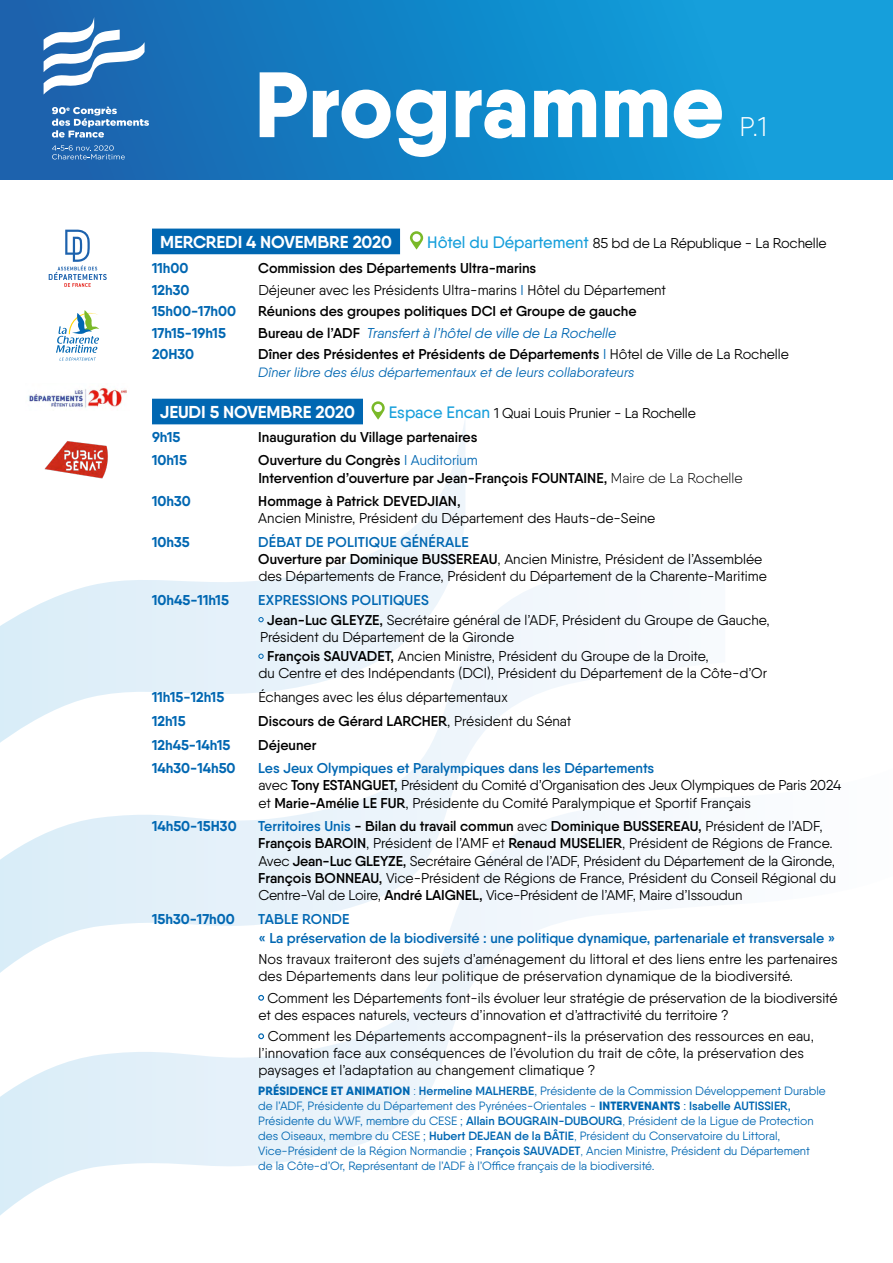
<style>
.page{position:relative;width:893px;height:1263px;background:#fff}
.page>*{position:absolute;margin:0;border:0;box-sizing:border-box;transform-origin:0 0}
.t1{font:800 92.55px "Qanelas";color:#fff}
.t2{font:300 27px "Qanelas";color:#fff}
.t3{font:700 17.25px "Qanelas";letter-spacing:-.01em;color:#fff}
.t4{font:14.25px/17.1px "Qanelas";color:#000}
.t5{font:600 14.25px "Qanelas";color:#000}
.t6{font:600 14.25px/19.5px "Qanelas";color:#0067b2}
.t7{font:700 14.25px "Qanelas";color:#0067b2}
.t8{font:italic 14.25px "Qanelas";color:#0067b2}
.t9{font:italic 13.5px "Qanelas";letter-spacing:.01em;color:#0067b2}
.t10{font:12px/15px "Qanelas";color:#0067b2}
.s1{font-weight:500;font-size:16.5px;color:#169fdb}
.s2{color:#0067b2}
.s3{font-weight:600;font-style:normal;color:#000}
.s4{font-weight:400;color:#0067b2}
.s5{font-weight:400}
.s6{font-weight:300}
.s7{font-weight:600}
.s8{font-weight:800;color:#0067b2}
.s9{font-weight:600;color:#0067b2}
.s10{font-weight:900;color:#0067b2}
.s11{font-weight:800}
</style>
<div class="page">
<svg style="left:465px;top:565px;width:172px;height:124px"></svg>
<svg style="left:0;top:421px;width:465px;height:268px"></svg>
<svg style="left:0;top:689px;width:637px;height:526px"></svg>
<div style="left:152px;top:229px;width:248px;height:25px;background:#0067b2"></div>
<div style="left:152px;top:399px;width:211px;height:25px;background:#0067b2"></div>
<svg style="left:410px;top:231px;width:13px;height:18px"></svg>
<svg style="left:371px;top:401px;width:14px;height:19px"></svg>
<div style="left:0;top:0;width:893px;height:179px;background:linear-gradient(to right,#1860ac,#11a8e2)"></div>
<svg style="left:52px;top:106px;width:97px;height:32px"></svg>
<svg style="left:44px;top:17px;width:101px;height:78px"></svg>
<svg style="left:52px;top:145px;width:73px;height:14px"></svg>
<svg style="left:49px;top:230px;width:58px;height:57px"></svg>
<img style="left:28px;top:387px;width:99px;height:23px">
<svg style="left:56px;top:310px;width:43px;height:51px"></svg>
<img style="left:43px;top:438px;width:69px;height:43px">
<p class="t1" style="left:254px;top:46px;width:472px">Programme</p>
<p class="t2" style="left:740px;top:111px;width:29px">P.1</p>
<p class="t3" style="left:160px;top:231px;width:233px">MERCREDI 4 NOVEMBRE 2020</p>
<p class="t4" style="left:427px;top:234px;width:401px"><span class="s1">Hôtel du Département</span> 85 bd de La République - La Rochelle</p>
<p class="t7" style="left:152px;top:260px;width:38px">11h00</p>
<p class="t5" style="left:258px;top:260px;width:280px">Commission des Départements Ultra-marins</p>
<p class="t7" style="left:152px;top:281px;width:39px">12h30</p>
<p class="t4" style="left:258px;top:281px;width:409px">Déjeuner avec les Présidents Ultra-marins <span class="s2">I</span> Hôtel du Département</p>
<p class="t7" style="left:152px;top:302px;width:86px">15h00-17h00</p>
<p class="t5" style="left:258px;top:302px;width:380px">Réunions des groupes politiques DCI et Groupe de gauche</p>
<p class="t7" style="left:152px;top:324px;width:75px">17h15-19h15</p>
<p class="t8" style="left:258px;top:324px;width:359px"><span class="s3">Bureau de l’ADF</span> Transfert à l’hôtel de ville de La Rochelle</p>
<p class="t7" style="left:152px;top:345px;width:44px">20H30</p>
<p class="t5" style="left:258px;top:345px;width:532px">Dîner des Présidentes et Présidents de Départements <span class="s4">I</span> <span class="s5">Hôtel de Ville de La Rochelle</span></p>
<p class="t9" style="left:258px;top:364px;width:378px">Dîner libre des élus départementaux et de leurs collaborateurs</p>
<p class="t3" style="left:160px;top:401px;width:196px">JEUDI 5 NOVEMBRE 2020</p>
<p class="t4" style="left:389px;top:404px;width:309px"><span class="s1">Espace Encan</span> 1 Quai Louis Prunier - La Rochelle</p>
<p class="t7" style="left:152px;top:428px;width:30px">9h15</p>
<p class="t5" style="left:258px;top:428px;width:221px">Inauguration du Village partenaires</p>
<p class="t7" style="left:152px;top:452px;width:37px">10h15</p>
<p class="t5" style="left:258px;top:452px;width:221px">Ouverture du Congrès <span class="s4">I Auditorium</span></p>
<p class="t5" style="left:258px;top:469px;width:486px">Intervention d’ouverture par Jean-François FOUNTAINE, <span class="s6">Maire de La Rochelle</span></p>
<p class="t7" style="left:152px;top:492px;width:40px">10h30</p>
<p class="t5" style="left:258px;top:492px;width:204px">Hommage à Patrick DEVEDJIAN,</p>
<p class="t4" style="left:258px;top:510px;width:398px">Ancien Ministre, Président du Département des Hauts-de-Seine</p>
<p class="t7" style="left:152px;top:533px;width:39px">10h35</p>
<p class="t6" style="left:258px;top:532px;width:212px">DÉBAT DE POLITIQUE GÉNÉRALE</p>
<p class="t4" style="left:258px;top:551px;width:505px"><span class="s7">Ouverture par Dominique BUSSEREAU</span>, Ancien Ministre, Président de l’Assemblée</p>
<p class="t4" style="left:258px;top:568px;width:510px">des Départements de France, Président du Département de la Charente-Maritime</p>
<p class="t7" style="left:152px;top:591px;width:79px">10h45-11h15</p>
<p class="t6" style="left:258px;top:590px;width:172px">EXPRESSIONS POLITIQUES</p>
<p class="t4" style="left:258px;top:611px;width:513px"><span class="s8">•</span> <span class="s7">Jean-Luc GLEYZE,</span> Secrétaire général de l’ADF, Président du Groupe de Gauche,</p>
<p class="t4" style="left:260px;top:628px;width:256px">Président du Département de la Gironde</p>
<p class="t4" style="left:258px;top:647px;width:510px"><span class="s8">•</span> <span class="s7">François SAUVADET,</span> Ancien Ministre, Président du Groupe de la Droite,<br>du Centre et des Indépendants (DCI), Président du Département de la Côte-d’Or</p>
<p class="t7" style="left:152px;top:688px;width:74px">11h15-12h15</p>
<p class="t4" style="left:258px;top:688px;width:251px">Échanges avec les élus départementaux</p>
<p class="t7" style="left:152px;top:712px;width:35px">12h15</p>
<p class="t5" style="left:258px;top:712px;width:315px">Discours de Gérard LARCHER<span class="s5">, Président du Sénat</span></p>
<p class="t7" style="left:152px;top:736px;width:80px">12h45-14h15</p>
<p class="t5" style="left:258px;top:736px;width:60px">Déjeuner</p>
<p class="t7" style="left:152px;top:759px;width:85px">14h30-14h50</p>
<p class="t4" style="left:258px;top:760px;width:584px"><span class="s9">Les Jeux Olympiques et Paralympiques dans les Départements<br></span>avec <span class="s7">Tony ESTANGUET,</span> Président du Comité d’Organisation des Jeux Olympiques de Paris 2024 et <span class="s7">Marie-Amélie LE FUR</span>, Présidente du Comité Paralympique et Sportif Français</p>
<p class="t7" style="left:152px;top:817px;width:86px">14h50-15H30</p>
<p class="t5" style="left:258px;top:817px;width:566px"><span class="s2">Territoires Unis</span> - Bilan du travail commun <span class="s5">avec</span> Dominique BUSSEREAU, <span class="s5">Président de l’ADF,</span></p>
<p class="t4" style="left:258px;top:835px;width:576px"><span class="s7">François BAROIN</span>, Président de l’AMF et <span class="s7">Renaud MUSELIER</span>, Président de Régions de France.</p>
<p class="t4" style="left:258px;top:852px;width:578px">Avec <span class="s7">Jean-Luc GLEYZE,</span> Secrétaire Général de l’ADF, Président du Département de la Gironde,</p>
<p class="t4" style="left:258px;top:869px;width:579px"><span class="s7">François BONNEAU,</span> Vice-Président de Régions de France, Président du Conseil Régional du</p>
<p class="t4" style="left:258px;top:886px;width:486px">Centre-Val de Loire, <span class="s7">André LAIGNEL,</span> Vice-Président de l’AMF, Maire d’Issoudun</p>
<p class="t7" style="left:152px;top:909px;width:84px">15h30-17h00</p>
<p class="t6" style="left:258px;top:909px;width:578px">TABLE RONDE<br>« La préservation de la biodiversité : une politique dynamique, partenariale et transversale »</p>
<p class="t4" style="left:258px;top:951px;width:581px">Nos travaux traiteront des sujets d’aménagement du littoral et des liens entre les partenaires des Départements dans leur politique de préservation dynamique de la biodiversité.</p>
<p class="t4" style="left:258px;top:989px;width:581px"><span class="s10">•</span> Comment les Départements font-ils évoluer leur stratégie de préservation de la biodiversité</p>
<p class="t4" style="left:258px;top:1006px;width:472px">et des espaces naturels, vecteurs d’innovation et d’attractivité du territoire ?</p>
<p class="t4" style="left:258px;top:1027px;width:557px"><span class="s10">•</span> Comment les Départements accompagnent-ils la préservation des ressources en eau,</p>
<p class="t4" style="left:258px;top:1045px;width:547px">l’innovation face aux conséquences de l’évolution du trait de côte, la préservation des</p>
<p class="t4" style="left:258px;top:1062px;width:339px">paysages et l’adaptation au changement climatique ?</p>
<p class="t10" style="left:258px;top:1083px;width:569px"><span class="s11">PRÉSIDENCE ET ANIMATION</span> <span class="s6">:</span> <span class="s7">Hermeline MALHERBE</span>, Présidente de la Commission Développement Durable de l’ADF, Présidente du Département des Pyrénées-Orientales - <span class="s11">INTERVENANTS</span> : <span class="s7">Isabelle AUTISSIER, </span>Présidente du WWF, membre du CESE ; <span class="s7">Allain BOUGRAIN-DUBOURG</span><span class="s6">,</span> Président de la Ligue de Protection des Oiseaux, membre du CESE ; <span class="s7">Hubert DEJEAN de la BÂTIE</span><span class="s6">,</span> Président du Conservatoire du Littoral, Vice-Président de la Région Normandie ; <span class="s7">François SAUVADET</span><span class="s6">,</span> Ancien Ministre, Président du Département de la Côte-d’Or, Représentant de l’ADF à l’Office français de la biodiversité.</p>
</div>
